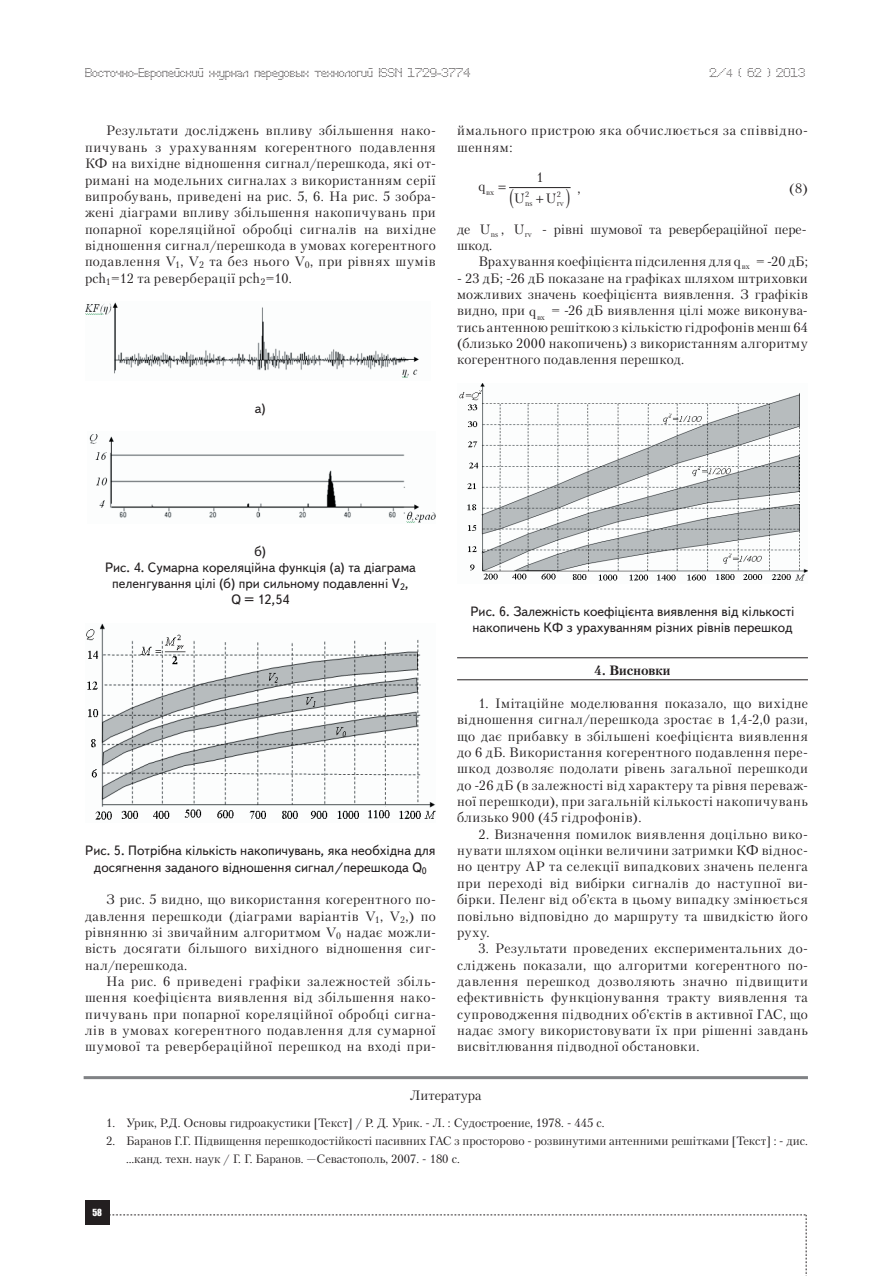
<style>
.page{position:relative;width:893px;height:1276px;background:#fff}
.page>*{position:absolute;margin:0;border:0;box-sizing:border-box;transform-origin:0 0}
.t1{font:13.5px/16.4px "Petersburg C";letter-spacing:.03em;color:#231f20;text-align:justify}
.t2{font:13.5px/16.2px "Text Book C";color:#231f20;text-align:center}
.t3{font:13.5px/16.4px "Petersburg C";color:#231f20}
.t4{font:13.5px/16.4px "Petersburg C";letter-spacing:.05em;color:#231f20}
.t5{font:700 13.5px "Petersburg C";color:#231f20}
.t6{font:12px/18px "Petersburg C";color:#231f20}
.t7{font:12px "Perfo";letter-spacing:.015em;color:#231f20}
.t8{font:9px "Impact";color:#fff}
.t9{font:7.8px "Petersburg C";color:#231f20}
.s1{font-size:10.5px}
</style>
<div class="page">
<div style="left:85px;top:1200px;width:24px;height:25px;background:#231f20"></div>
<svg style="left:109px;top:1214px;width:698px;height:62px"></svg>
<img style="left:85px;top:302px;width:334px;height:76px">
<img style="left:89px;top:434px;width:347px;height:89px">
<img style="left:86px;top:623px;width:350px;height:197px">
<hr style="left:457px;top:657px;width:351px;height:1px;background:#231f20">
<hr style="left:457px;top:679px;width:351px;height:1px;background:#231f20">
<hr style="left:509px;top:187px;width:62px;height:1px;background:#231f20">
<img style="left:459px;top:383px;width:349px;height:198px">
<hr style="left:84px;top:1076px;width:724px;height:3px;background:#808285">
<p class="t7" style="left:85px;top:65px;width:387px">Восточно-Европейский журнал передовых технологий ISSN 1729-3774</p>
<p class="t7" style="left:709px;top:65px;width:97px">2/<span class="s1">4</span> ( 62 ) 2013</p>
<p class="t1" style="left:85px;top:122px;width:352px;text-indent:21px">Результати досліджень впливу збільшення нако&shy;пичувань з урахуванням когерентного подавлення КФ на вихідне відношення сигнал/перешкода, які от&shy;римані на модельних сигналах з використанням серії випробувань, приведені на рис. 5, 6. На рис. 5 зобра&shy;жені діаграми впливу збільшення накопичувань при попарної кореляційної обробці сигналів на вихідне відношення сигнал/перешкода в умовах когерентного подавлення V<sub>1</sub>, V<sub>2</sub> та без нього V<sub>0</sub>, при рівнях шумів pch<sub>1</sub>=12 та реверберації pch<sub>2</sub>=10.</p>
<p class="t2" style="left:255px;top:400px;width:13px">а)</p>
<p class="t4" style="left:457px;top:122px;width:352px">ймального пристрою яка обчислюється за співвідно&shy;шенням:</p>
<p class="t1" style="left:478px;top:178px;width:9px">q</p>
<p class="t1" style="left:514px;top:189px;width:13px">U</p>
<p class="t1" style="left:545px;top:189px;width:13px">U</p>
<p class="t1" style="left:536px;top:169px;width:9px">1</p>
<p class="t9" style="left:525px;top:189px;width:6px">2</p>
<p class="t9" style="left:557px;top:189px;width:25px">2 <sup>,</sup></p>
<p class="t1" style="left:789px;top:180px;width:20px">(8)</p>
<p class="t3" style="left:457px;top:220px;width:351px">де U<sub>ns</sub> , U<sub>rv</sub> - рівні шумової та ревербераційної пере&shy;шкод.</p>
<p class="t1" style="left:478px;top:253px;width:331px">Врахування коефіцієнта підсилення для q<sub>вх</sub> = -20 дБ;</p>
<p class="t1" style="left:457px;top:270px;width:352px">- 23 дБ; -26 дБ показане на графіках шляхом штриховки можливих значень коефіцієнта виявлення. З графіків видно, при q<sub>вх</sub> = -26 дБ виявлення цілі може виконува&shy;тись антенною решіткою з кількістю гідрофонів менш 64 (близько 2000 накопичень) з використанням алгоритму когерентного подавлення перешкод.</p>
<p class="t9" style="left:486px;top:187px;width:9px">вх</p>
<p class="t9" style="left:525px;top:199px;width:9px">ns</p>
<p class="t9" style="left:557px;top:199px;width:9px">rv</p>
<p class="t2" style="left:105px;top:543px;width:312px">б)<br>Рис. 4. Сумарна кореляційна функція (а) та діаграма пеленгування цілі (б) при сильному подавленні V<sub>2</sub>,<br>Q = 12,54</p>
<p class="t2" style="left:470px;top:603px;width:326px;text-align:left">Рис. 6. Залежність коефіцієнта виявлення від кількості накопичень КФ з урахуванням різних рівнів перешкод</p>
<p class="t5" style="left:595px;top:662px;width:77px">4. Висновки</p>
<p class="t1" style="left:457px;top:695px;width:352px;text-indent:21px">1. Імітаційне моделювання показало, що вихідне відношення сигнал/перешкода зростає в 1,4-2,0 рази, що дає прибавку в збільшені коефіцієнта виявлення до 6 дБ. Використання когерентного подавлення пере&shy;шкод дозволяє подолати рівень загальної перешкоди до -26 дБ (в залежності від характеру та рівня переваж&shy;ної перешкоди), при загальній кількості накопичувань близько 900 (45 гідрофонів).</p>
<p class="t1" style="left:457px;top:825px;width:352px;text-indent:21px">2. Визначення помилок виявлення доцільно вико&shy;нувати шляхом оцінки величини затримки КФ віднос&shy;но центру АР та селекції випадкових значень пеленга при переході від вибірки сигналів до наступної ви&shy;бірки. Пеленг від об’єкта в цьому випадку змінюється повільно відповідно до маршруту та швидкістю його руху.</p>
<p class="t1" style="left:457px;top:940px;width:352px;text-indent:21px">3. Результати проведених експериментальних до&shy;сліджень показали, що алгоритми когерентного по&shy;давлення перешкод дозволяють значно підвищити ефективність функціонування тракту виявлення та супроводження підводних об’єктів в активної ГАС, що надає змогу використовувати їх при рішенні завдань висвітлювання підводної обстановки.</p>
<p class="t3" style="left:410px;top:1087px;width:73px">Литература</p>
<p class="t6" style="left:106px;top:1113px;width:500px">1. Урик, Р.Д. Основы гидроакустики [Текст] / Р. Д. Урик. - Л. : Судостроение, 1978. - 445 с.</p>
<p class="t6" style="left:126px;top:1131px;width:683px;text-indent:-20px">2. Баранов Г.Г. Підвищення перешкодостійкості пасивних ГАС з просторово - розвинутими антенними решітками [Текст] : - дис. …канд. техн. наук / Г. Г. Баранов. —Севастополь, 2007. - 180 с.</p>
<p class="t2" style="left:85px;top:843px;width:352px">Рис. 5. Потрібна кількість накопичувань, яка необхідна для досягнення заданого відношення сигнал/перешкода Q<sub>0</sub></p>
<p class="t1" style="left:85px;top:891px;width:352px;text-indent:21px">З рис. 5 видно, що використання когерентного по&shy;давлення перешкоди (діаграми варіантів V<sub>1</sub>, V<sub>2</sub>,) по рівнянню зі звичайним алгоритмом V<sub>0</sub> надає можли&shy;вість досягати більшого вихідного відношення сиг&shy;нал/перешкода.</p>
<p class="t1" style="left:85px;top:973px;width:352px;text-indent:21px">На рис. 6 приведені графіки залежностей збіль&shy;шення коефіцієнта виявлення від збільшення нако&shy;пичувань при попарної кореляційної обробці сигна&shy;лів в умовах когерентного подавлення для сумарної шумової та ревербераційної перешкод на вході при-</p>
<p class="t8" style="left:92px;top:1205px;width:11px">58</p>
</div>
